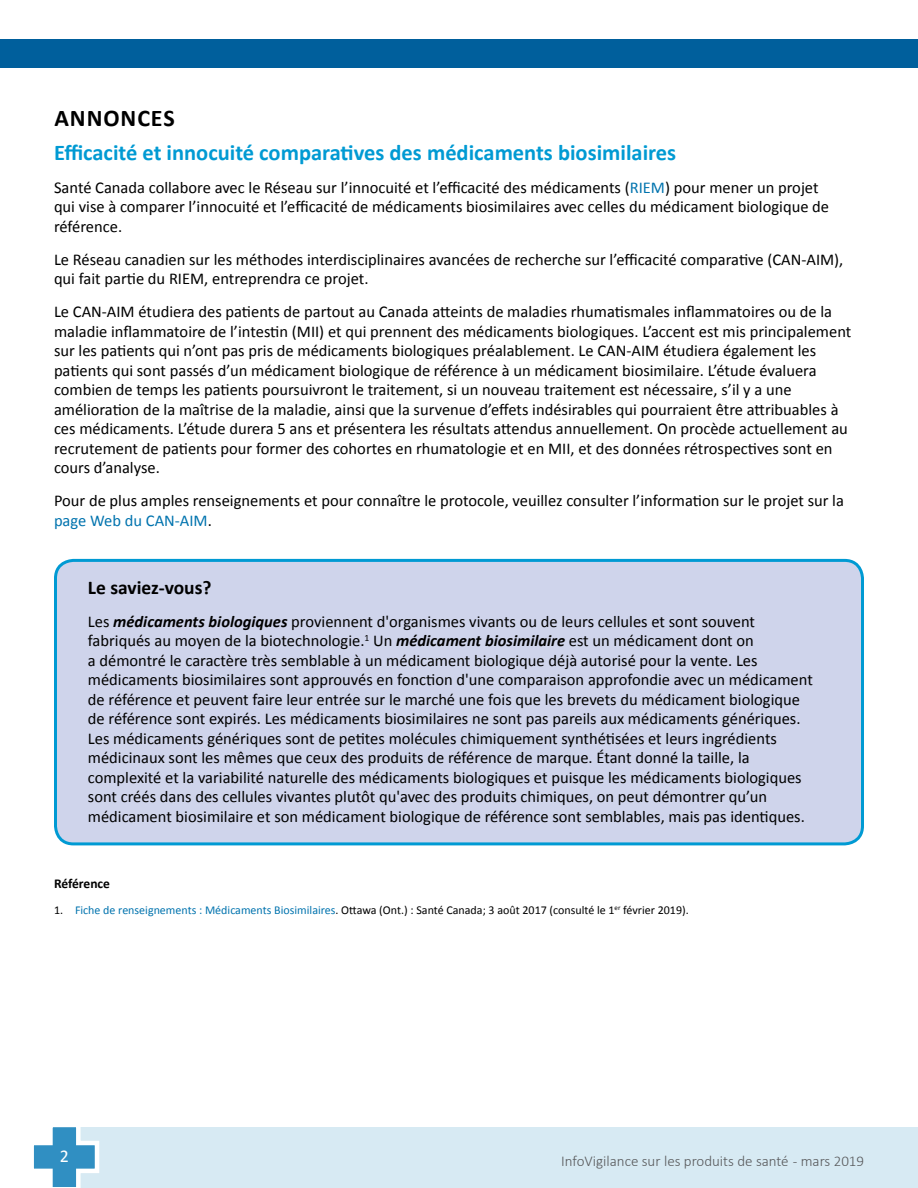
<style>
.page{position:relative;width:918px;height:1188px;background:#fff}
.page>*{position:absolute;margin:0;border:0;box-sizing:border-box;transform-origin:0 0}
.t1{font:700 24px "Calibri";letter-spacing:.04em;color:#000}
.t2{font:700 22.5px "Calibri";color:#009ad3}
.t3{font:700 19.5px "Calibri";color:#000}
.t4{font:18px "Calibri";color:#fff}
.t5{font:16.5px/19.5px "Calibri";color:#000}
.t6{font:300 15px "Calibri";color:#58595b}
.t7{font:700 13.5px "Calibri";letter-spacing:-.005em;color:#000}
.t8{font:12px "Calibri";color:#000}
.s1{color:#0073ae}
.s2{font-weight:700;font-style:italic}
</style>
<div class="page">
<div style="left:64px;top:1127px;width:854px;height:61px;background:#d7eaf3"></div>
<svg style="left:33px;top:1127px;width:67px;height:61px"></svg>
<div style="left:0;top:39px;width:918px;height:29px;background:#005f9c"></div>
<div style="left:56px;top:560px;width:806px;height:284px;background:#cfd4eb;border-radius:18px"></div>
<div style="left:54px;top:559px;width:810px;height:286px;border:3px solid #009ad3;border-radius:18px"></div>
<h1 class="t1" style="left:54px;top:103px;width:122px">ANNONCES</h1>
<h2 class="t2" style="left:54px;top:138px;width:624px">Efficacité et innocuité comparatives des médicaments biosimilaires</h2>
<p class="t5" style="left:54px;top:178px;width:777px">Santé Canada collabore avec le Réseau sur l’innocuité et l’efficacité des médicaments (<span class="s1">RIEM</span>) pour mener un projet qui vise à comparer l’innocuité et l’efficacité de médicaments biosimilaires avec celles du médicament biologique de référence.</p>
<p class="t5" style="left:54px;top:250px;width:791px">Le Réseau canadien sur les méthodes interdisciplinaires avancées de recherche sur l’efficacité comparative (CAN-AIM), qui fait partie du RIEM, entreprendra ce projet.</p>
<p class="t5" style="left:54px;top:302px;width:799px">Le CAN-AIM étudiera des patients de partout au Canada atteints de maladies rhumatismales inflammatoires ou de la maladie inflammatoire de l’intestin (MII) et qui prennent des médicaments biologiques. L’accent est mis principalement sur les patients qui n’ont pas pris de médicaments biologiques préalablement. Le CAN-AIM étudiera également les patients qui sont passés d’un médicament biologique de référence à un médicament biosimilaire. L’étude évaluera combien de temps les patients poursuivront le traitement, si un nouveau traitement est nécessaire, s’il y a une amélioration de la maîtrise de la maladie, ainsi que la survenue d’effets indésirables qui pourraient être attribuables à ces médicaments. L’étude durera 5 ans et présentera les résultats attendus annuellement. On procède actuellement au recrutement de patients pour former des cohortes en rhumatologie et en MII, et des données rétrospectives sont en cours d’analyse.</p>
<p class="t5" style="left:54px;top:491px;width:792px">Pour de plus amples renseignements et pour connaître le protocole, veuillez consulter l’information sur le projet sur la <span class="s1">page Web du CAN-AIM</span>.</p>
<p class="t3" style="left:88px;top:575px;width:125px">Le saviez-vous?</p>
<p class="t5" style="left:88px;top:612px;width:726px">Les <span class="s2">médicaments biologiques</span> proviennent d'organismes vivants ou de leurs cellules et sont souvent fabriqués au moyen de la biotechnologie.<sup>1</sup> Un <span class="s2">médicament biosimilaire</span> est un médicament dont on<br>a démontré le caractère très semblable à un médicament biologique déjà autorisé pour la vente. Les médicaments biosimilaires sont approuvés en fonction d'une comparaison approfondie avec un médicament de référence et peuvent faire leur entrée sur le marché une fois que les brevets du médicament biologique de référence sont expirés. Les médicaments biosimilaires ne sont pas pareils aux médicaments génériques.<br>Les médicaments génériques sont de petites molécules chimiquement synthétisées et leurs ingrédients médicinaux sont les mêmes que ceux des produits de référence de marque. Étant donné la taille, la complexité et la variabilité naturelle des médicaments biologiques et puisque les médicaments biologiques sont créés dans des cellules vivantes plutôt qu'avec des produits chimiques, on peut démontrer qu’un médicament biosimilaire et son médicament biologique de référence sont semblables, mais pas identiques.</p>
<p class="t7" style="left:54px;top:875px;width:58px">Référence</p>
<p class="t8" style="left:54px;top:902px;width:636px">1. <span class="s1">Fiche de renseignements : Médicaments Biosimilaires</span>. Ottawa (Ont.) : Santé Canada; 3 août 2017 (consulté le 1<sup>er</sup> février 2019).</p>
<p class="t4" style="left:60px;top:1144px;width:11px">2</p>
<p class="t6" style="left:561px;top:1152px;width:304px">InfoVigilance sur les produits de santé - mars 2019</p>
</div>
